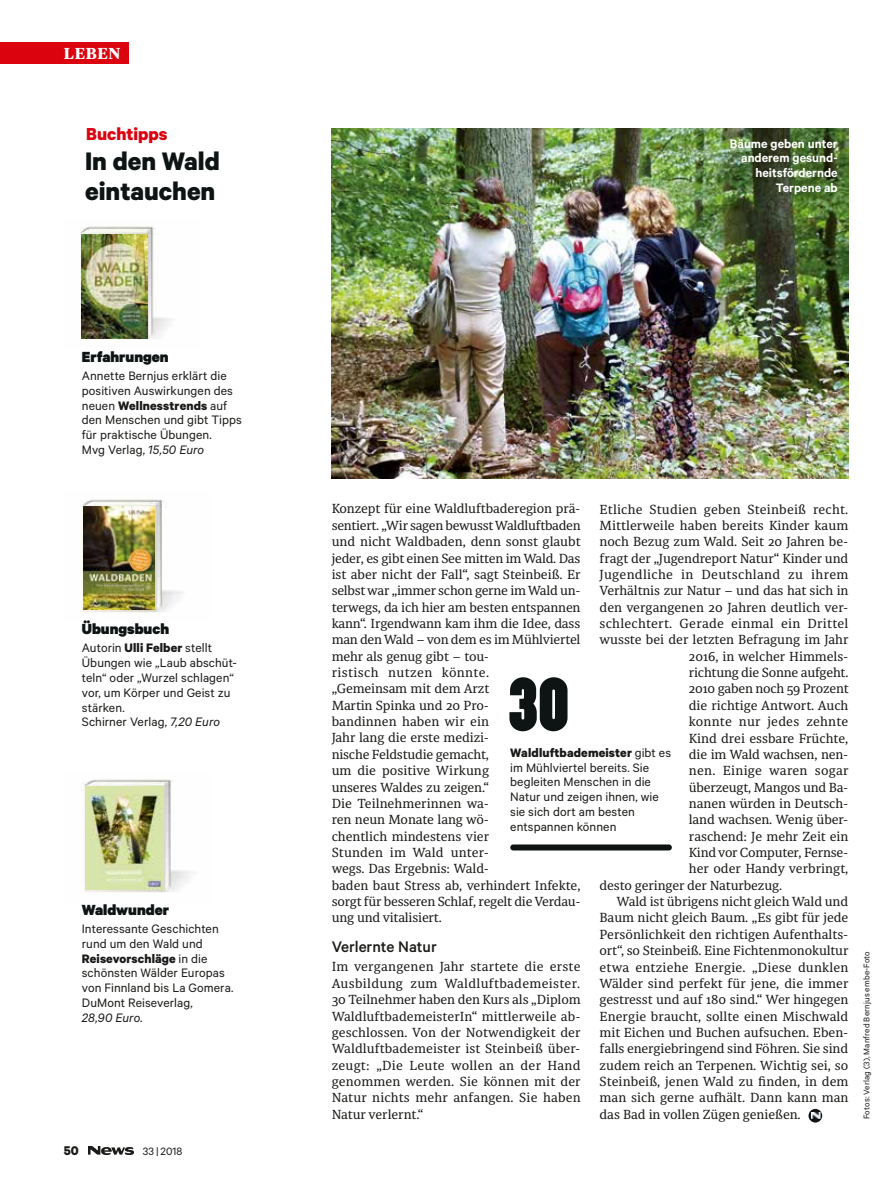
<style>
.page{position:relative;width:893px;height:1191px;background:#fff}
.page>*{position:absolute;margin:0;border:0;box-sizing:border-box;transform-origin:0 0}
.t1{font:900 75px "Uniform News";color:#0e1313}
.t2{font:700 28.5px/30px "Calibre";color:#0e1313}
.t3{font:700 19.5px "Calibre";color:#da030e}
.t4{font:500 17.25px "Calibre";letter-spacing:-.005em;color:#1a1a18}
.t5{font:900 16.5px "Calibre";color:#0e1313}
.t6{font:700 15.75px "Tiempos Headline";letter-spacing:.05em;color:#fff}
.t7{font:700 14.25px "Calibre";color:#1a1a18}
.t8{font:13.8px/14.9px "Calibre";letter-spacing:.005em;color:#1a1a18}
.t9{font:600 13.8px/14.9px "Calibre";color:#fff;text-align:right}
.t10{font:13.05px/16.4px "Sindelar Regular A";letter-spacing:-.005em;color:#1a1a18}
.t11{font:13.05px "Sindelar Regular A";letter-spacing:.015em;color:#1a1a18}
.t12{font:13.05px "Sindelar Regular A";letter-spacing:.02em;color:#1a1a18}
.t13{font:13.05px "Sindelar Regular A";letter-spacing:.025em;color:#1a1a18}
.t14{font:12px "Calibre";color:#1a1a18}
.t15{font:9.3px "Calibre";letter-spacing:.015em;color:#1a1a18}
.s1{font-weight:700}
.s2{font-style:italic}
</style>
<div class="page">
<img style="left:88px;top:1146px;width:45px;height:9px">
<svg style="left:808px;top:1108px;width:14px;height:14px"></svg>
<svg style="left:811px;top:1112px;width:9px;height:6px"></svg>
<div style="left:0;top:43px;width:129px;height:21px;background:#da030e"></div>
<img style="left:81px;top:499px;width:102px;height:114px">
<img style="left:82px;top:779px;width:110px;height:114px">
<img style="left:80px;top:226px;width:92px;height:114px">
<img style="left:332px;top:128px;width:516px;height:350px">
<img style="left:81px;top:235px;width:66px;height:103px">
<img style="left:84px;top:506px;width:71px;height:103px">
<img style="left:85px;top:787px;width:78px;height:103px">
<div style="left:510px;top:844px;width:162px;height:6px;background:#0e1313;border-radius:3px"></div>
<p class="t6" style="left:64px;top:42px;width:58px">LEBEN</p>
<h3 class="t3" style="left:86px;top:122px;width:83px">Buchtipps</h3>
<h2 class="t2" style="left:85px;top:145px;width:136px">In den Wald eintauchen</h2>
<p class="t5" style="left:82px;top:346px;width:88px">Erfahrungen</p>
<p class="t8" style="left:82px;top:368px;width:162px">Annette Bernjus erklärt die positiven Auswirkungen des neuen <span class="s1">Wellnesstrends</span> auf den Menschen und gibt Tipps für praktische Übungen.<br>Mvg Verlag, <span class="s2">15,50 Euro</span></p>
<p class="t5" style="left:82px;top:619px;width:89px">Übungsbuch</p>
<p class="t8" style="left:82px;top:640px;width:157px">Autorin <span class="s1">Ulli Felber</span> stellt<br>Übungen wie „Laub abschüt&shy;teln“ oder „Wurzel schlagen“ vor, um Körper und Geist zu stärken.<br>Schirner Verlag, <span class="s2">7,20 Euro</span></p>
<p class="t5" style="left:82px;top:899px;width:89px">Waldwunder</p>
<p class="t8" style="left:82px;top:920px;width:153px">Interessante Geschichten rund um den Wald und<br><span class="s1">Reisevorschläge</span> in die schönsten Wälder Europas von Finnland bis La Gomera.<br>DuMont Reiseverlag,<br><span class="s2">28,90 Euro</span>.</p>
<p class="t7" style="left:64px;top:1141px;width:17px">50</p>
<p class="t14" style="left:143px;top:1144px;width:41px">33 | 2018</p>
<p class="t9" style="left:730px;top:135px;width:109px">Bäume geben unter anderem gesund&shy;heitsfördernde<br>Terpene ab</p>
<p class="t10" style="left:332px;top:501px;width:251px">Konzept für eine Waldluftbaderegion prä&shy;sentiert. „Wir sagen bewusst Waldluft baden und nicht Waldbaden, denn sonst glaubt jeder, es gibt einen See mitten im Wald. Das ist aber nicht der Fall“, sagt Steinbeiß. Er selbst war „immer schon gerne im Wald un&shy;terwegs, da ich hier am besten entspannen kann“. Irgendwann kam ihm die Idee, dass man den Wald – von dem es im Mühlviertel mehr als genug gibt – tou-<br>ristisch nutzen könnte.<br>„Gemeinsam mit dem Arzt<br>Martin Spinka und 20 Pro-<br>bandinnen haben wir ein<br>Jahr lang die erste medizi-<br>nische Feldstudie gemacht,<br>um die positive Wirkung<br>unseres Waldes zu zeigen.“<br>Die Teilnehmerinnen wa-<br>ren neun Monate lang wö-<br>chentlich mindestens vier<br>Stunden im Wald unter-<br>wegs. Das Ergebnis: Wald-<br>baden baut Stress ab, ver hindert Infekte, sorgt für besseren Schlaf, regelt die Verdau&shy;ung und vitalisiert.</p>
<h3 class="t4" style="left:332px;top:936px;width:107px">Verlernte Natur</h3>
<p class="t10" style="left:332px;top:959px;width:251px;text-align:justify">Im vergangenen Jahr startete die erste Ausbildung zum Waldluftbademeister.<br>30 Teilnehmer haben den Kurs als „Diplom WaldluftbademeisterIn“ mittlerweile ab&shy;geschlossen. Von der Notwendigkeit der Waldluftbademeister ist Steinbeiß über&shy;zeugt: „Die Leute wollen an der Hand genommen werden. Sie können mit der Natur nichts mehr anfangen. Sie haben Natur verlernt.“</p>
<p class="t11" style="left:600px;top:501px;width:250px">Etliche Studien geben Steinbeiß recht.</p>
<p class="t10" style="left:600px;top:518px;width:250px">Mittlerweile haben bereits Kinder kaum</p>
<p class="t10" style="left:600px;top:534px;width:250px">noch Bezug zum Wald. Seit 20 Jahren be-</p>
<p class="t10" style="left:600px;top:550px;width:250px">fragt der „Jugendreport Natur“ Kinder und</p>
<p class="t13" style="left:600px;top:566px;width:250px">Jugendliche in Deutschland zu ihrem</p>
<p class="t10" style="left:600px;top:583px;width:250px">Verhältnis zur Natur – und das hat sich in</p>
<p class="t10" style="left:600px;top:599px;width:250px">den vergangenen 20 Jahren deutlich ver-</p>
<p class="t12" style="left:600px;top:615px;width:250px">schlechtert. Gerade einmal ein Drittel</p>
<p class="t10" style="left:600px;top:632px;width:250px">wusste bei der letzten Befragung im Jahr</p>
<p class="t10" style="left:689px;top:648px;width:161px">2016, in welcher Himmels-</p>
<p class="t10" style="left:689px;top:665px;width:161px">richtung die Sonne aufgeht.</p>
<p class="t10" style="left:689px;top:681px;width:161px">2010 gaben noch 59 Prozent</p>
<p class="t10" style="left:689px;top:698px;width:161px">die richtige Antwort. Auch</p>
<p class="t11" style="left:689px;top:714px;width:161px">konnte nur jedes zehnte</p>
<p class="t10" style="left:689px;top:730px;width:161px">Kind drei essbare Früchte,</p>
<p class="t10" style="left:689px;top:747px;width:161px">die im Wald wachsen, nen-</p>
<p class="t12" style="left:689px;top:763px;width:161px">nen. Einige waren sogar</p>
<p class="t10" style="left:689px;top:779px;width:161px">überzeugt, Mangos und Ba-</p>
<p class="t10" style="left:689px;top:796px;width:161px">nanen würden in Deutsch-</p>
<p class="t10" style="left:689px;top:812px;width:161px">land wachsen. Wenig über-</p>
<p class="t10" style="left:689px;top:828px;width:161px">raschend: Je mehr Zeit ein</p>
<p class="t10" style="left:689px;top:845px;width:161px">Kind vor Computer, Fernse-</p>
<p class="t10" style="left:689px;top:861px;width:161px">her oder Handy verbringt,</p>
<p class="t10" style="left:600px;top:877px;width:184px">desto geringer der Naturbezug.</p>
<p class="t10" style="left:617px;top:894px;width:233px">Wald ist übrigens nicht gleich Wald und</p>
<p class="t10" style="left:600px;top:910px;width:250px">Baum nicht gleich Baum. „Es gibt für jede</p>
<p class="t10" style="left:600px;top:926px;width:250px">Persönlichkeit den richtigen Aufenthalts-</p>
<p class="t10" style="left:600px;top:943px;width:250px">ort“, so Steinbeiß. Eine Fichtenmonokultur</p>
<p class="t11" style="left:600px;top:959px;width:250px">etwa entziehe Energie. „Diese dunklen</p>
<p class="t10" style="left:600px;top:975px;width:251px">Wälder sind perfekt für jene, die immer</p>
<p class="t10" style="left:600px;top:992px;width:250px">gestresst und auf 180 sind.“ Wer hingegen</p>
<p class="t10" style="left:600px;top:1008px;width:250px">Energie braucht, sollte einen Mischwald</p>
<p class="t10" style="left:600px;top:1025px;width:250px">mit Eichen und Buchen aufsuchen. Eben-</p>
<p class="t10" style="left:600px;top:1041px;width:250px">falls energiebringend sind Föhren. Sie sind</p>
<p class="t10" style="left:600px;top:1057px;width:250px">zudem reich an Terpenen. Wichtig sei, so</p>
<p class="t10" style="left:600px;top:1074px;width:250px">Steinbeiß, jenen Wald zu finden, in dem</p>
<p class="t10" style="left:600px;top:1090px;width:250px">man sich gerne au-ält. Dann kann man</p>
<p class="t10" style="left:600px;top:1106px;width:203px">das Bad in vollen Zügen genießen.</p>
<h1 class="t1" style="left:508px;top:661px;width:62px">30</h1>
<p class="t8" style="left:510px;top:744px;width:162px"><span class="s1">Waldluftbademeister</span> gibt es im Mühlviertel bereits. Sie begleiten Menschen in die<br>Natur und zeigen ihnen, wie sie sich dort am besten entspannen können</p>
<p class="t15" style="left:861px;top:1119px;width:170px;rotate:-90deg">Fotos: Verlag (3), Manfred Bernjus embe-Foto</p>
</div>
